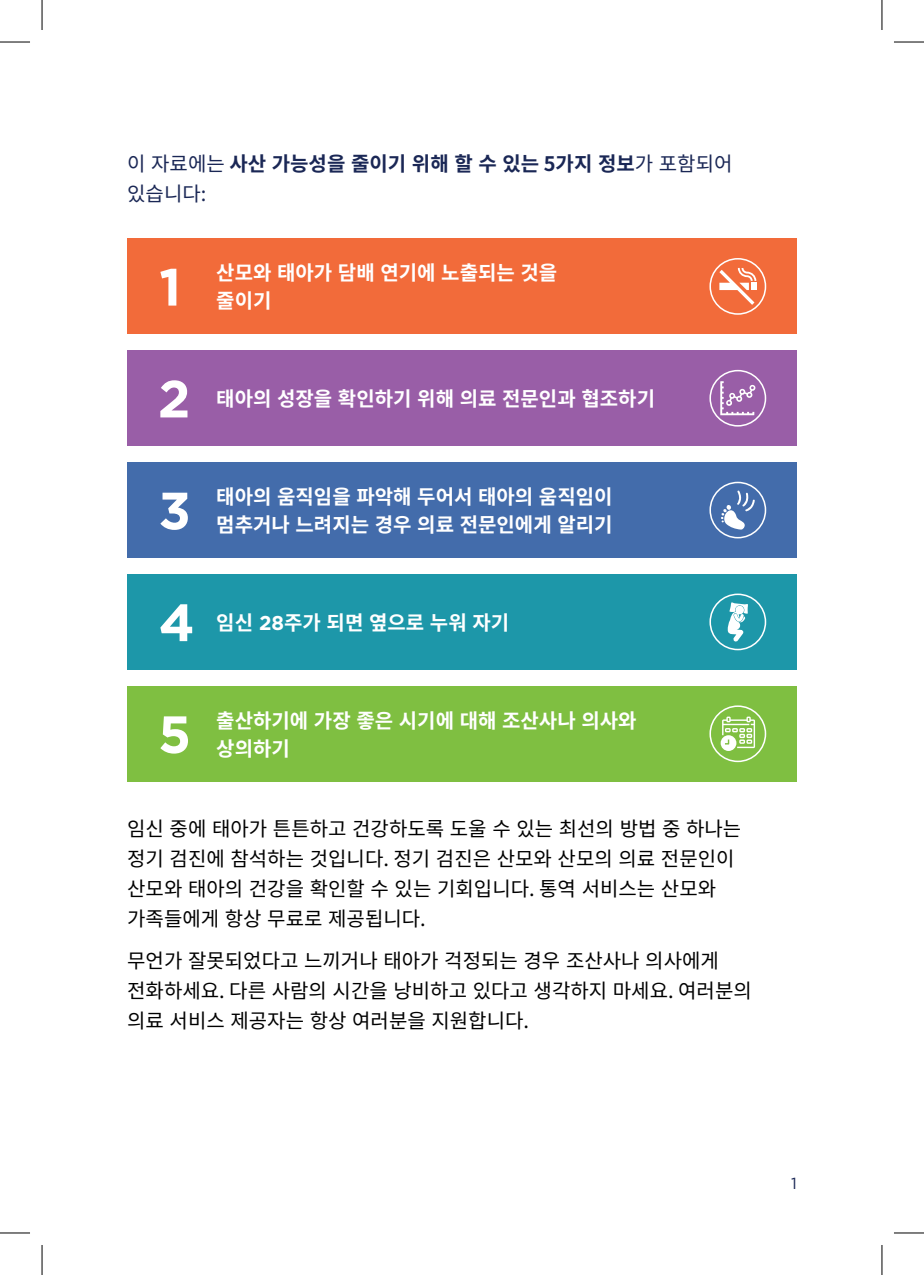
<style>
.page{position:relative;width:924px;height:1275px;background:#fff}
.page>*{position:absolute;margin:0;border:0;box-sizing:border-box;transform-origin:0 0}
.t1{font:700 52.2px/111.8px "Gotham";color:#fff}
.t2{font:20px/30px "Noto Sans CJ Kkr";color:#000}
.t3{font:700 20px/28px "Noto Sans CJ Kkr";color:#fff}
.t4{font:700 20px/30px "Noto Sans CJ Kkr";color:#1a2755}
.t5{font:16px "Gotham";color:#1a2755}
.s1{font-weight:400}
.s2{font-family:"Gotham"}
</style>
<div class="page">
<div style="left:127px;top:686px;width:669px;height:95px;background:#7fbf41"></div>
<svg style="left:720px;top:716px;width:34px;height:35px"></svg>
<div style="left:709px;top:705px;width:56px;height:57px;border:2px solid #fff;border-radius:50%"></div>
<div style="left:127px;top:239px;width:669px;height:95px;background:#f26b3a"></div>
<div style="left:709px;top:258px;width:56px;height:57px;border:2px solid #fff;border-radius:50%"></div>
<svg style="left:719px;top:268px;width:37px;height:37px"></svg>
<div style="left:127px;top:351px;width:669px;height:95px;background:#995ea7"></div>
<div style="left:709px;top:370px;width:56px;height:56px;border:2px solid #fff;border-radius:50%"></div>
<svg style="left:720px;top:381px;width:35px;height:34px"></svg>
<div style="left:127px;top:462px;width:669px;height:95px;background:#436cab"></div>
<div style="left:709px;top:482px;width:56px;height:56px;border:2px solid #fff;border-radius:50%"></div>
<svg style="left:721px;top:490px;width:33px;height:40px"></svg>
<div style="left:127px;top:574px;width:669px;height:95px;background:#1d97a9"></div>
<div style="left:709px;top:593px;width:56px;height:57px;border:2px solid #fff;border-radius:50%"></div>
<svg style="left:727px;top:602px;width:21px;height:40px"></svg>
<hr style="left:0;top:42px;width:30px;height:1px;background:#000">
<hr style="left:893px;top:42px;width:30px;height:1px;background:#000">
<hr style="left:0;top:1232px;width:30px;height:1px;background:#000">
<hr style="left:893px;top:1232px;width:30px;height:1px;background:#000">
<hr style="left:42px;top:0;width:1px;height:30px;background:#000">
<hr style="left:42px;top:1245px;width:1px;height:30px;background:#000">
<hr style="left:881px;top:0;width:1px;height:30px;background:#000">
<hr style="left:881px;top:1245px;width:1px;height:30px;background:#000">
<p class="t4" style="left:127px;top:149px;width:606px"><span class="s1">이 자료에는</span> 사산 가능성을 줄이기 위해 할 수 있는 5가지 정보<span class="s1">가 포함되어 있습니다:</span></p>
<h1 class="t1" style="left:158px;top:231px;width:34px">1<br>2</h1>
<h1 class="t1" style="left:158px;top:454px;width:34px">3</h1>
<p class="t3" style="left:216px;top:259px;width:342px">산모와 태아가 담배 연기에 노출되는 것을 줄이기</p>
<p class="t3" style="left:216px;top:385px;width:440px">태아의 성장을 확인하기 위해 의료 전문인과 협조하기</p>
<p class="t3" style="left:216px;top:483px;width:398px">태아의 움직임을 파악해 두어서 태아의 움직임이</p>
<p class="t3" style="left:216px;top:511px;width:398px">멈추거나 느려지는 경우 의료 전문인에게 알리기</p>
<h1 class="t1" style="left:159px;top:566px;width:38px">4</h1>
<p class="t3" style="left:216px;top:609px;width:294px">임신 <span class="s2">28</span>주가 되면 옆으로 누워 자기</p>
<h1 class="t1" style="left:158px;top:678px;width:34px">5</h1>
<p class="t3" style="left:216px;top:707px;width:421px">출산하기에 가장 좋은 시기에 대해 조산사나 의사와</p>
<p class="t3" style="left:216px;top:735px;width:75px">상의하기</p>
<p class="t2" style="left:127px;top:814px;width:615px">임신 중에 태아가 튼튼하고 건강하도록 도울 수 있는 최선의 방법 중 하나는 정기 검진에 참석하는 것입니다. 정기 검진은 산모와 산모의 의료 전문인이 산모와 태아의 건강을 확인할 수 있는 기회입니다. 통역 서비스는 산모와 가족들에게 항상 무료로 제공됩니다.</p>
<p class="t2" style="left:127px;top:945px;width:626px">무언가 잘못되었다고 느끼거나 태아가 걱정되는 경우 조산사나 의사에게 전화하세요. 다른 사람의 시간을 낭비하고 있다고 생각하지 마세요. 여러분의 의료 서비스 제공자는 항상 여러분을 지원합니다.</p>
<p class="t5" style="left:790px;top:1173px;width:7px">1</p>
</div>
